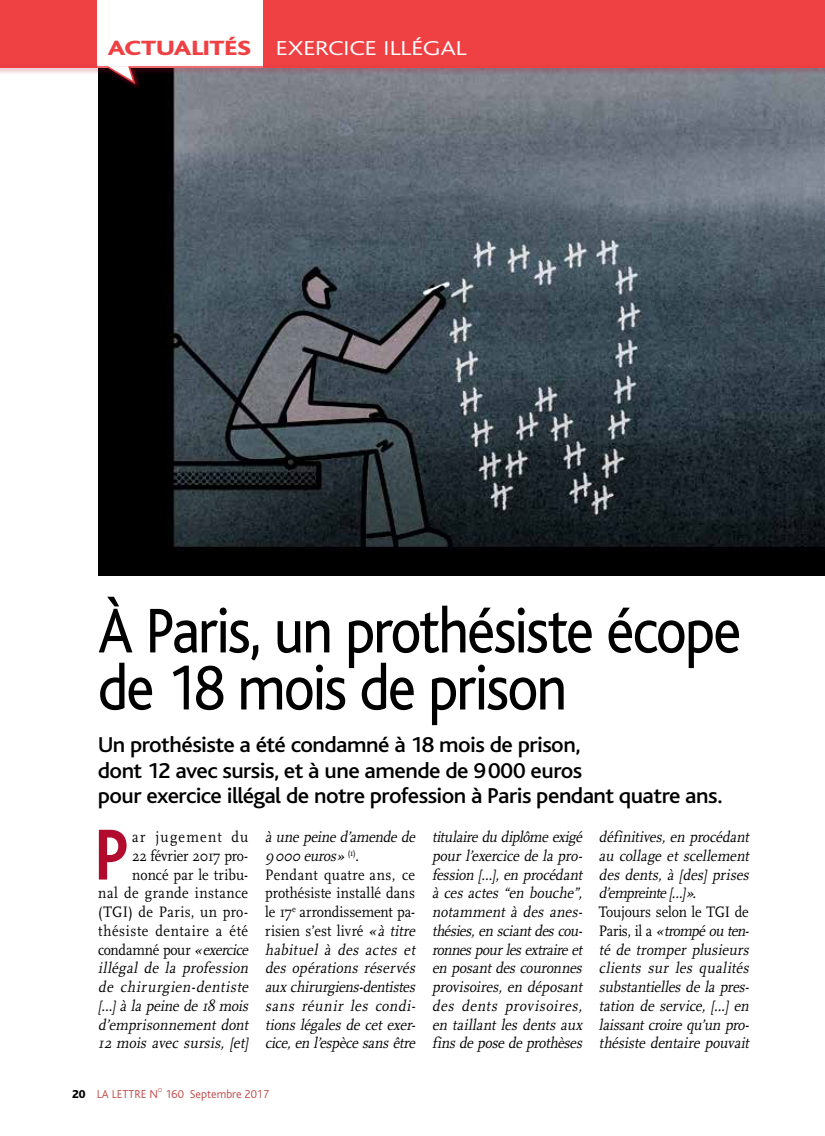
<style>
.page{position:relative;width:825px;height:1136px;background:#fff}
.page>*{position:absolute;margin:0;border:0;box-sizing:border-box;transform-origin:0 0}
.t1{font:700 75.45px "Bliss";color:#b10b2d;scale:.9 1}
.t2{font:66px/57px "Bliss";letter-spacing:-.035em;color:#000;scale:.9 1}
.t3{font:500 22.5px/25.5px "Bliss";letter-spacing:-.02em;color:#000;scale:1.05 1}
.t4{font:300 21px "Bliss";letter-spacing:-.015em;color:#fff;scale:1.28 1}
.t5{font:italic 15.75px/18.8px "Scala";color:#000;scale:.9 1}
.t6{font:15.75px/18.8px "Scala";letter-spacing:.025em;color:#000;text-align:right;scale:.9 1}
.t7{font:300 12px "Bliss";color:#bf4747}
.t8{font:800 12px "Bliss";color:#000}
.t9{font:300 6px "Bliss";color:#bf4747}
.s1{font-weight:800;font-size:21.6px;color:#ef4144}
.s2{font-style:italic}
.s3{font-style:normal}
</style>
<div class="page">
<img style="left:98px;top:91px;width:727px;height:484px">
<div style="left:0;top:0;width:825px;height:68px;background:#ef4144"></div>
<div style="left:97px;top:0;width:165px;height:68px;background:#fff"></div>
<svg style="left:0;top:65px;width:825px;height:26px"></svg>
<p class="t4" style="left:108px;top:37px;width:282px"><span class="s1">ACTUALITÉS</span> EXERCICE ILLÉGAL</p>
<p class="t2" style="left:98px;top:603px;width:716px">À Paris, un prothésiste écope de 18 mois de prison</p>
<p class="t3" style="left:98px;top:732px;width:596px">Un prothésiste a été condamné à 18 mois de prison,<br>dont 12 avec sursis, et à une amende de 9000 euros<br>pour exercice illégal de notre profession à Paris pendant quatre ans.</p>
<p class="t1" style="left:94px;top:815px;width:40px">P</p>
<p class="t6" style="left:98px;top:827px;width:172px">ar jugement du<br>22 février 2017 pro&shy;noncé par le tribu-<br>nal de grande instance (TGI) de Paris, un pro&shy;thésiste dentaire a été condamné pour <span class="s2">«exercice illégal de la profession de chirurgien-dentiste […] à la peine de 18 mois d’emprisonnement dont<br>12 mois avec sursis, [et]</span></p>
<p class="t5" style="left:265px;top:827px;width:172px">à une peine d’amende de<br>9000 euros» <sup>(1)</sup><span class="s3">.<br>Pendant quatre ans, ce prothésiste installé dans le 17</span><sup>e</sup> <span class="s3">arrondissement pa&shy;risien s’est livré</span> «à titre habituel à des actes et des opérations réservés aux chirurgiens-dentistes sans réunir les condi&shy;tions légales de cet exer&shy;cice, en l’espèce sans être</p>
<p class="t5" style="left:432px;top:827px;width:172px;text-align:justify">titulaire du diplôme exigé pour l’exercice de la pro&shy;fession […], en procédant à ces actes “en bouche”, notamment à des anes&shy;thésies,en sciantdescou&shy;ronnespourlesextraireet en posant des couronnes provisoires, en déposant des dents provisoires, en taillant les dents aux fins de pose de prothèses</p>
<p class="t5" style="left:599px;top:827px;width:172px">définitives, en procédant au collage et scellement des dents, à [des] prises d’empreinte[…]».<br><span class="s3">Toujours selon le TGI de<br>P a r i s , i l a</span> «trompéou ten&shy;té de tromper plusieurs clients sur les qualités substantielles de la pres&shy;tation de service, […] en laissant croire qu’un pro&shy;thésiste dentaire pouvait</p>
<p class="t7" style="left:97px;top:1087px;width:63px">LA LETTRE N</p>
<p class="t9" style="left:158px;top:1086px;width:6px">O</p>
<p class="t8" style="left:72px;top:1087px;width:15px">20</p>
<p class="t7" style="left:165px;top:1087px;width:105px">160 Septembre 2017</p>
</div>
